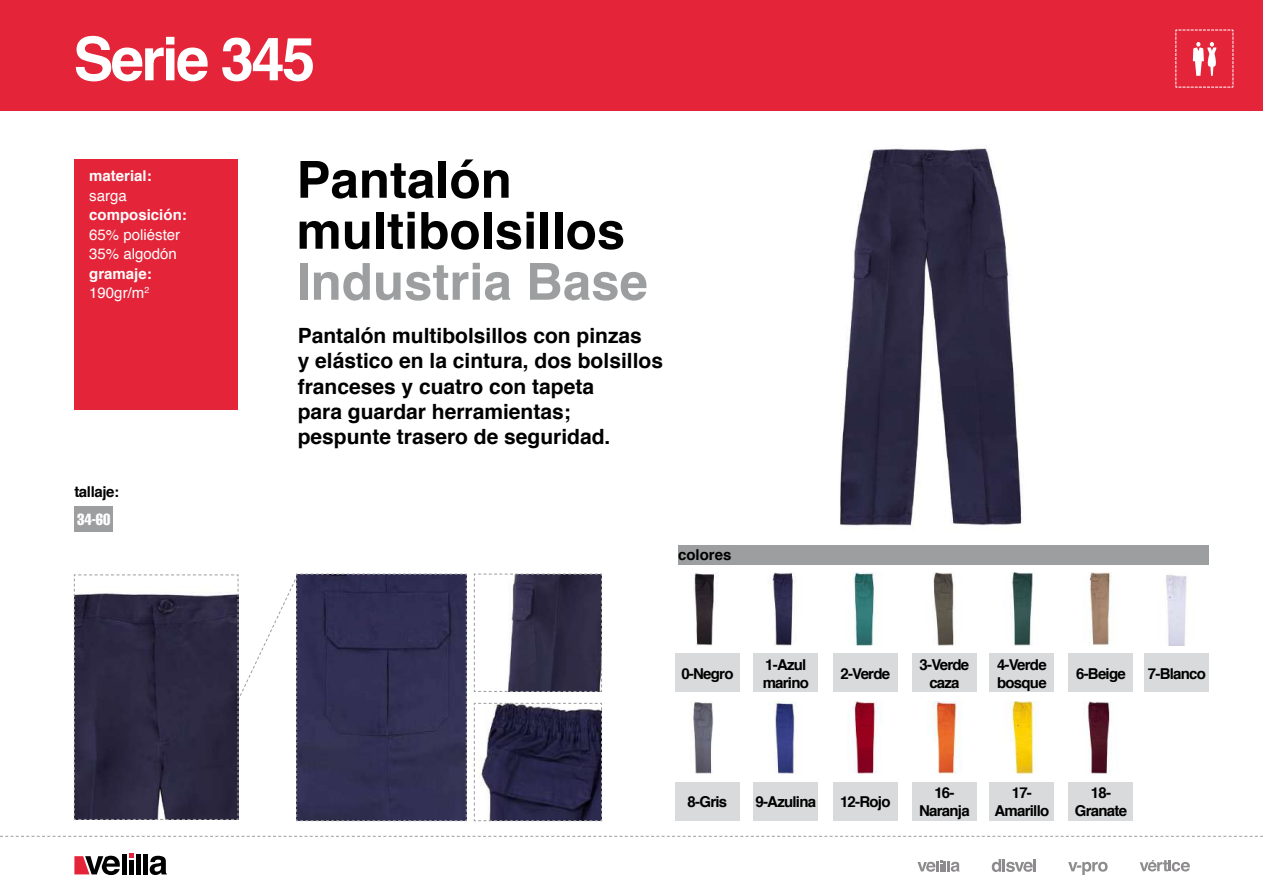
<style>
.page{position:relative;width:1263px;height:893px;background:#fff}
.page>*{position:absolute;margin:0;border:0;box-sizing:border-box;transform-origin:0 0}
.t1{font:700 60px "Helvetica";letter-spacing:-.045em;color:#fff}
.t2{font:700 51px/51px "Helvetica";color:#000}
.t3{font:700 51px "Helvetica";color:#9c9e9f}
.t4{font:700 21px/25.2px "Helvetica";color:#000}
.t5{font:extra-condensed 15.75px "Helvetica LT";color:#fff}
.t6{font:700 15px/18px "Helvetica";letter-spacing:-.05em;color:#000;text-align:center}
.t7{font:700 15px/19.5px "Helvetica";color:#fff}
.t8{font:15px/19.5px "Helvetica";color:#fff}
.t9{font:700 15px "Helvetica";letter-spacing:-.025em;color:#000}
.t10{font:700 15px "Helvetica";color:#000}
.s1{font-weight:400}
</style>
<div class="page">
<div style="left:0;top:0;width:1263px;height:111px;background:#e42438"></div>
<div style="left:74px;top:159px;width:164px;height:251px;background:#e42438"></div>
<svg style="left:1175px;top:30px;width:59px;height:58px"></svg>
<svg style="left:917px;top:861px;width:43px;height:11px"></svg>
<svg style="left:1068px;top:862px;width:40px;height:13px"></svg>
<svg style="left:992px;top:859px;width:44px;height:13px"></svg>
<svg style="left:1140px;top:860px;width:50px;height:11px"></svg>
<div style="left:122px;top:854px;width:5px;height:20px;background:#000"></div>
<div style="left:136px;top:854px;width:5px;height:20px;background:#000"></div>
<hr style="left:143px;top:854px;width:4px;height:20px;background:#000">
<svg style="left:150px;top:856px;width:17px;height:19px"></svg>
<svg style="left:129px;top:854px;width:5px;height:4px"></svg>
<div style="left:129px;top:860px;width:5px;height:14px;background:#000"></div>
<svg style="left:74px;top:856px;width:46px;height:19px"></svg>
<svg style="left:0;top:836px;width:1263px;height:1px"></svg>
<div style="left:678px;top:545px;width:531px;height:19px;background:#9c9e9f"></div>
<svg style="left:474px;top:703px;width:128px;height:118px;background:#44435c"></svg>
<svg style="left:474px;top:574px;width:128px;height:118px"></svg>
<svg style="left:74px;top:574px;width:393px;height:247px"></svg>
<img style="left:840px;top:148px;width:182px;height:379px">
<img style="left:694px;top:573px;width:23px;height:72px">
<img style="left:692px;top:701px;width:22px;height:72px">
<img style="left:768px;top:573px;width:25px;height:72px">
<img style="left:774px;top:701px;width:23px;height:72px">
<img style="left:853px;top:573px;width:22px;height:72px">
<img style="left:849px;top:701px;width:32px;height:72px">
<img style="left:933px;top:573px;width:21px;height:72px">
<img style="left:929px;top:701px;width:33px;height:72px">
<img style="left:1011px;top:573px;width:22px;height:72px">
<img style="left:1004px;top:701px;width:35px;height:72px">
<img style="left:1089px;top:573px;width:23px;height:72px">
<img style="left:1085px;top:701px;width:27px;height:72px">
<img style="left:1166px;top:574px;width:21px;height:71px">
<div style="left:675px;top:653px;width:64px;height:39px;background:#d9dadb"></div>
<div style="left:675px;top:782px;width:64px;height:39px;background:#d9dadb"></div>
<div style="left:990px;top:653px;width:64px;height:39px;background:#d9dadb"></div>
<div style="left:990px;top:782px;width:64px;height:39px;background:#d9dadb"></div>
<div style="left:833px;top:653px;width:64px;height:39px;background:#d9dadb"></div>
<div style="left:833px;top:782px;width:64px;height:39px;background:#d9dadb"></div>
<div style="left:754px;top:653px;width:64px;height:39px;background:#d9dadb"></div>
<div style="left:754px;top:782px;width:64px;height:39px;background:#d9dadb"></div>
<div style="left:1069px;top:653px;width:64px;height:39px;background:#d9dadb"></div>
<div style="left:1069px;top:782px;width:64px;height:39px;background:#d9dadb"></div>
<div style="left:1145px;top:653px;width:64px;height:39px;background:#d9dadb"></div>
<div style="left:912px;top:653px;width:64px;height:39px;background:#d9dadb"></div>
<div style="left:912px;top:782px;width:64px;height:39px;background:#d9dadb"></div>
<div style="left:75px;top:506px;width:38px;height:25px;background:#9c9e9f"></div>
<h1 class="t1" style="left:73px;top:11px;width:243px">Serie 345</h1>
<p class="t7" style="left:89px;top:166px;width:64px">material:</p>
<p class="t8" style="left:89px;top:186px;width:39px">sarga</p>
<p class="t7" style="left:89px;top:205px;width:99px">composición:</p>
<p class="t8" style="left:89px;top:225px;width:92px">65% poliéster<br>35% algodón</p>
<p class="t7" style="left:89px;top:264px;width:64px">gramaje:<br><span class="s1">190gr/m</span><sup>2</sup></p>
<p class="t9" style="left:74px;top:480px;width:46px">tallaje:</p>
<p class="t5" style="left:77px;top:509px;width:35px">34-60</p>
<h2 class="t2" style="left:296px;top:155px;width:330px">Pantalón multibolsillos</h2>
<h2 class="t3" style="left:296px;top:241px;width:353px">Industria Base</h2>
<p class="t4" style="left:298px;top:323px;width:367px">Pantalón multibolsillos con pinzas<br>y elástico en la cintura, dos bolsillos franceses y cuatro con tapeta<br>para guardar herramientas; pespunte trasero de seguridad.</p>
<p class="t10" style="left:678px;top:543px;width:55px">colores</p>
<p class="t6" style="left:681px;top:664px;width:54px">0-Negro</p>
<p class="t6" style="left:763px;top:655px;width:48px;text-align:left">1-Azul marino</p>
<p class="t6" style="left:840px;top:664px;width:51px">2-Verde</p>
<p class="t6" style="left:920px;top:655px;width:51px">3-Verde caza</p>
<p class="t6" style="left:997px;top:655px;width:51px;text-align:left">4-Verde bosque</p>
<p class="t6" style="left:1076px;top:664px;width:51px">6-Beige</p>
<p class="t6" style="left:1148px;top:664px;width:60px">7-Blanco</p>
<p class="t6" style="left:688px;top:793px;width:41px">8-Gris</p>
<p class="t6" style="left:755px;top:793px;width:62px">9-Azulina</p>
<p class="t6" style="left:840px;top:793px;width:52px">12-Rojo</p>
<p class="t6" style="left:919px;top:784px;width:52px">16-<br>Naranja</p>
<p class="t6" style="left:994px;top:784px;width:56px">17-<br>Amarillo</p>
<p class="t6" style="left:1075px;top:784px;width:54px">18-<br>Granate</p>
</div>
